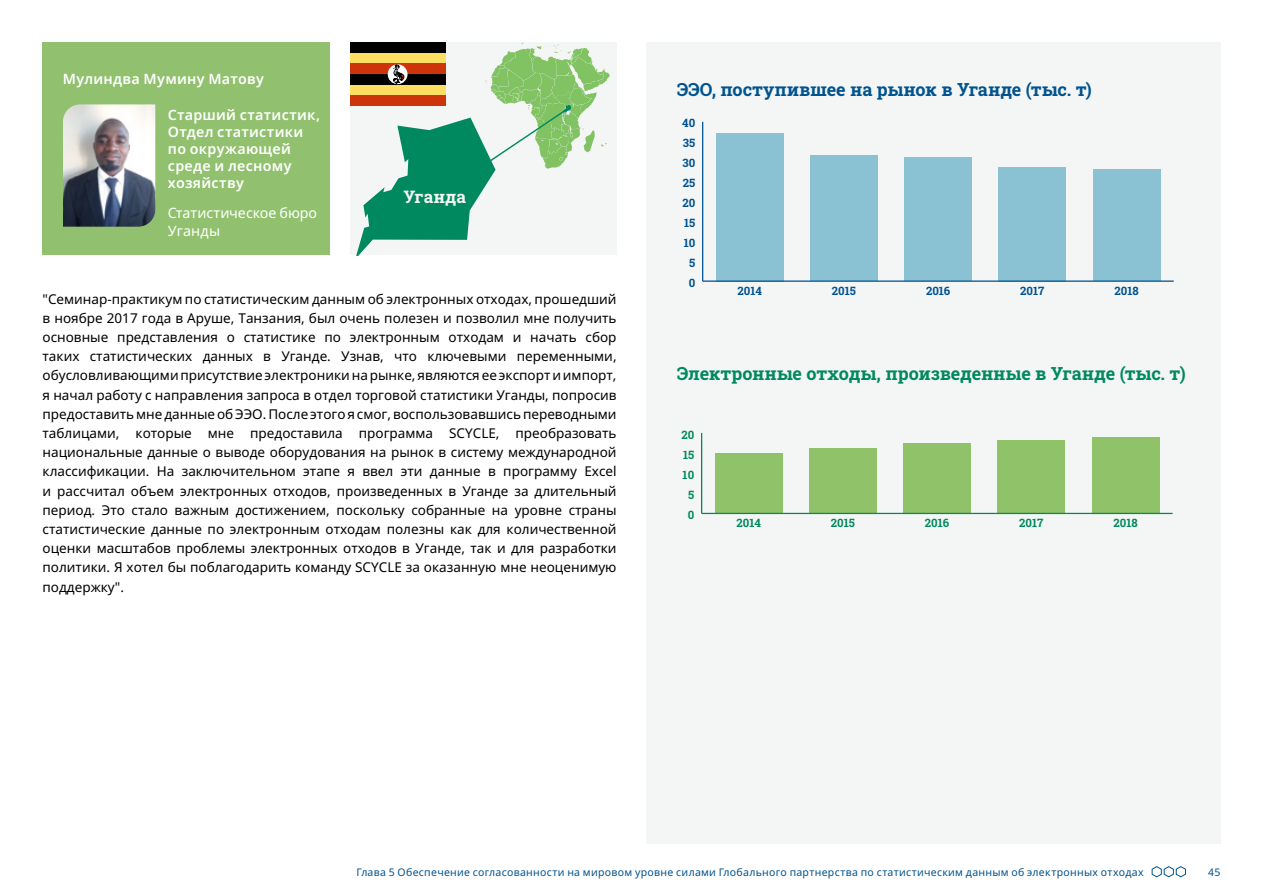
<style>
.page{position:relative;width:1263px;height:893px;background:#fff}
.page>*{position:absolute;margin:0;border:0;box-sizing:border-box;transform-origin:0 0}
.t1{font:700 18px "Roboto Slab";letter-spacing:-.01em;color:#00885f}
.t2{font:700 18px "Roboto Slab";letter-spacing:-.01em;color:#00538f}
.t3{font:700 17.25px "Roboto Slab";color:#f3f6f4}
.t4{font:700 16.5px "Roboto Slab";color:#005191}
.t5{font:700 16.5px "Roboto Slab";color:#00895e}
.t6{font:600 14.25px/17.1px "Noto Sans";letter-spacing:.02em;color:#fff}
.t7{font:14.25px/18px "Noto Sans";letter-spacing:-.005em;color:#fff}
.t8{font:13.5px/19.2px "Noto Sans";color:#000;text-align:justify}
.t9{font:700 11.4px "Roboto Slab";color:#005191}
.t10{font:700 11.4px "Roboto Slab";color:#00895e}
.t11{font:10.5px "Noto Sans";letter-spacing:.025em;color:#00538f}
</style>
<div class="page">
<svg style="left:1151px;top:866px;width:35px;height:12px"></svg>
<div style="left:43px;top:43px;width:287px;height:212px;background:#91c16e"></div>
<div style="left:646px;top:43px;width:574px;height:801px;background:#f3f6f4"></div>
<div style="left:715px;top:453px;width:68px;height:60px;background:#90c26a"></div>
<div style="left:809px;top:448px;width:68px;height:65px;background:#90c26a"></div>
<div style="left:903px;top:443px;width:68px;height:70px;background:#90c26a"></div>
<div style="left:997px;top:440px;width:68px;height:73px;background:#90c26a"></div>
<div style="left:1091px;top:437px;width:68px;height:76px;background:#90c26a"></div>
<hr style="left:702px;top:513px;width:470px;height:1px;background:#00895e">
<hr style="left:701px;top:433px;width:1px;height:80px;background:#00895e">
<img style="left:63px;top:104px;width:92px;height:123px">
<div style="left:350px;top:43px;width:266px;height:212px;background:#f3f6f4"></div>
<div style="left:350px;top:43px;width:95px;height:63px;background:#000"></div>
<div style="left:350px;top:53px;width:95px;height:11px;background:#fcde63"></div>
<div style="left:350px;top:64px;width:95px;height:10px;background:#ce3409"></div>
<div style="left:350px;top:85px;width:95px;height:10px;background:#fcde63"></div>
<div style="left:350px;top:95px;width:95px;height:11px;background:#ce3409"></div>
<svg style="left:356px;top:43px;width:254px;height:212px"></svg>
<div style="left:716px;top:133px;width:68px;height:148px;background:#8ac2d3"></div>
<div style="left:810px;top:155px;width:68px;height:126px;background:#8ac2d3"></div>
<div style="left:904px;top:158px;width:68px;height:123px;background:#8ac2d3"></div>
<div style="left:998px;top:167px;width:68px;height:114px;background:#8ac2d3"></div>
<div style="left:1093px;top:169px;width:67px;height:112px;background:#8ac2d3"></div>
<hr style="left:703px;top:280px;width:471px;height:2px;background:#005191">
<hr style="left:702px;top:122px;width:1px;height:159px;background:#005191">
<p class="t6" style="left:63px;top:70px;width:202px">Мулиндва Мумину Матову</p>
<p class="t6" style="left:168px;top:106px;width:154px">Старший статистик,<br>Отдел статистики по окружающей среде и лесному хозяйству</p>
<p class="t7" style="left:168px;top:204px;width:151px">Статистическое бюро<br>Уганды</p>
<p class="t3" style="left:404px;top:185px;width:64px">Уганда</p>
<p class="t8" style="left:43px;top:289px;width:576px">"Семинар-практикум по статистическим данным об электронных отходах, прошедший в ноябре 2017 года в Аруше, Танзания, был очень полезен и позволил мне получить основные представления о статистике по электронным отходам и начать сбор таких статистических данных в Уганде. Узнав, что ключевыми переменными, обусловливающими присутствие электроники на рынке, являются ее экспорт и импорт, я начал работу с направления запроса в отдел торговой статистики Уганды, попросив предоставить мне данные об ЭЭО. После этого я смог, воспользовавшись переводными таблицами, которые мне предоставила программа SCYCLE, преобразовать национальные данные о выводе оборудования на рынок в систему международной классификации. На заключительном этапе я ввел эти данные в программу Excel и рассчитал объем электронных отходов, произведенных в Уганде за длительный период. Это стало важным достижением, поскольку собранные на уровне страны статистические данные по электронным отходам полезны как для количественной оценки масштабов проблемы электронных отходов в Уганде, так и для разработки политики. Я хотел бы поблагодарить команду SCYCLE за оказанную мне неоценимую поддержку".</p>
<h1 class="t2" style="left:677px;top:77px;width:416px">ЭЭО, поступившее на рынок в Уганде (тыс. т)</h1>
<p class="t4" style="left:662px;top:80px;width:229px">EEE Put on the market (in kt)</p>
<p class="t4" style="left:663px;top:86px;width:229px">EEE Put on the market (in kt)</p>
<p class="t9" style="left:681px;top:110px;width:15px">40</p>
<p class="t9" style="left:682px;top:115px;width:15px">40</p>
<p class="t9" style="left:682px;top:130px;width:14px">35</p>
<p class="t9" style="left:683px;top:135px;width:14px">35</p>
<p class="t9" style="left:681px;top:150px;width:14px">30</p>
<p class="t9" style="left:682px;top:155px;width:14px">30</p>
<p class="t9" style="left:682px;top:170px;width:14px">25</p>
<p class="t9" style="left:683px;top:175px;width:14px">25</p>
<p class="t9" style="left:681px;top:190px;width:14px">20</p>
<p class="t9" style="left:682px;top:195px;width:14px">20</p>
<p class="t9" style="left:683px;top:210px;width:13px">15</p>
<p class="t9" style="left:684px;top:215px;width:13px">15</p>
<p class="t9" style="left:683px;top:230px;width:13px">10</p>
<p class="t9" style="left:684px;top:235px;width:13px">10</p>
<p class="t9" style="left:688px;top:249px;width:8px">5</p>
<p class="t9" style="left:689px;top:255px;width:8px">5</p>
<p class="t9" style="left:688px;top:269px;width:8px">0</p>
<p class="t9" style="left:689px;top:275px;width:8px">0</p>
<p class="t9" style="left:736px;top:277px;width:26px">2014</p>
<p class="t9" style="left:831px;top:277px;width:26px">2015</p>
<p class="t9" style="left:925px;top:277px;width:26px">2016</p>
<p class="t9" style="left:1019px;top:277px;width:26px">2017</p>
<p class="t9" style="left:1113px;top:277px;width:26px">2018</p>
<p class="t9" style="left:737px;top:283px;width:26px">2014</p>
<p class="t9" style="left:832px;top:283px;width:26px">2015</p>
<p class="t9" style="left:926px;top:283px;width:26px">2016</p>
<p class="t9" style="left:1020px;top:283px;width:26px">2017</p>
<p class="t9" style="left:1114px;top:283px;width:26px">2018</p>
<h1 class="t1" style="left:677px;top:362px;width:510px">Электронные отходы, произведенные в Уганде (тыс. т)</h1>
<p class="t5" style="left:662px;top:369px;width:199px">E-Waste generated (in kt)</p>
<p class="t10" style="left:681px;top:427px;width:14px">20</p>
<p class="t10" style="left:682px;top:433px;width:14px">20</p>
<p class="t10" style="left:683px;top:447px;width:13px">15</p>
<p class="t10" style="left:684px;top:453px;width:13px">15</p>
<p class="t10" style="left:683px;top:467px;width:13px">10</p>
<p class="t10" style="left:684px;top:473px;width:13px">10</p>
<p class="t10" style="left:688px;top:487px;width:8px">5</p>
<p class="t10" style="left:689px;top:493px;width:8px">5</p>
<p class="t10" style="left:688px;top:507px;width:8px">0</p>
<p class="t10" style="left:689px;top:512px;width:8px">0</p>
<p class="t10" style="left:736px;top:515px;width:26px">2014</p>
<p class="t10" style="left:831px;top:515px;width:26px">2015</p>
<p class="t10" style="left:925px;top:515px;width:26px">2016</p>
<p class="t10" style="left:1019px;top:515px;width:26px">2017</p>
<p class="t10" style="left:1113px;top:515px;width:26px">2018</p>
<p class="t10" style="left:737px;top:521px;width:26px">2014</p>
<p class="t10" style="left:832px;top:521px;width:26px">2015</p>
<p class="t10" style="left:926px;top:521px;width:26px">2016</p>
<p class="t10" style="left:1020px;top:521px;width:26px">2017</p>
<p class="t10" style="left:1114px;top:521px;width:26px">2018</p>
<p class="t11" style="left:357px;top:865px;width:789px">Глава 5 Обеспечение согласованности на мировом уровне силами Глобального партнерства по статистическим данным об электронных отходах</p>
<p class="t11" style="left:1208px;top:865px;width:14px">45</p>
</div>
